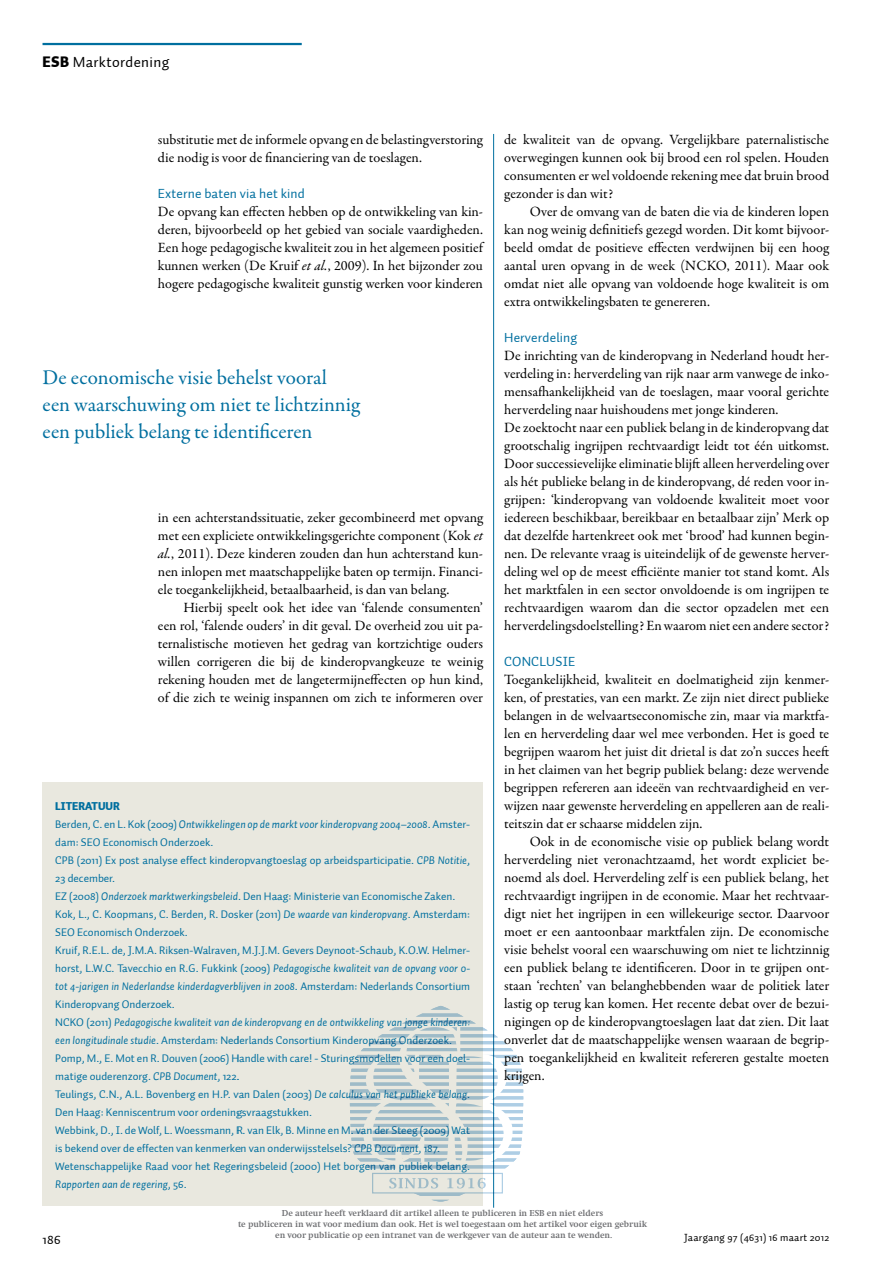
<style>
.page{position:relative;width:893px;height:1263px;background:#fff}
.page>*{position:absolute;margin:0;border:0;box-sizing:border-box;transform-origin:0 0}
.t1{font:21px/27px "Garamond Premr Pro";color:#006f9f}
.t2{font:15px "Auto 1";color:#000}
.t3{font:14.25px/18px "Garamond Premr Pro";color:#000;text-align:justify}
.t4{font:13.5px "Auto 1";letter-spacing:.01em;color:#006f9f}
.t5{font:13.5px "Auto 1";color:#000}
.t6{font:11.25px/18px "Auto 1";color:#006f9f}
.t7{font:italic 11.25px/18px "Auto 1";color:#006f9f}
.t8{font:10.5px "Auto 1";letter-spacing:.025em;color:#000}
.t9{font:700 9px/10.8px "Swift";color:#6d6e71;text-align:center}
.s1{font-weight:900}
.s2{font-style:italic}
.s3{font-weight:900;font-style:normal}
.s4{font-style:normal}
</style>
<div class="page">
<hr style="left:43px;top:43px;width:259px;height:2px;background:#006f9f">
<hr style="left:493px;top:134px;width:1px;height:1074px;background:#006f9f">
<div style="left:43px;top:782px;width:440px;height:424px;background:#e9e8df"></div>
<svg style="left:349px;top:1006px;width:175px;height:202px"></svg>
<p class="t2" style="left:43px;top:53px;width:128px"><span class="s1">ESB</span> Marktordening</p>
<p class="t3" style="left:158px;top:131px;width:326px">substitutie met de informele opvang en de belastingverstoring die nodig is voor de financiering van de toeslagen.</p>
<p class="t4" style="left:158px;top:185px;width:149px">Externe baten via het kind</p>
<p class="t3" style="left:158px;top:203px;width:326px">De opvang kan effecten hebben op de ontwikkeling van kin&shy;deren, bijvoorbeeld op het gebied van sociale vaardigheden.<br>Een hoge pedagogische kwaliteit zou in het algemeen positief kunnen werken (De Kruif <span class="s2">et al.</span>, 2009). In het bijzonder zou hogere pedagogische kwaliteit gunstig werken voor kinderen</p>
<h1 class="t1" style="left:43px;top:364px;width:319px">De economische visie behelst vooral<br>een waarschuwing om niet te lichtzinnig een publiek belang te identificeren</h1>
<p class="t3" style="left:158px;top:509px;width:326px">in een achterstandssituatie, zeker gecombineerd met opvang met een expliciete ontwikkelingsgerichte component (Kok <span class="s2">et al.</span>, 2011). Deze kinderen zouden dan hun achterstand kun&shy;nen inlopen met maatschappelijke baten op termijn. Financi&shy;ële toegankelijkheid, betaalbaarheid, is dan van belang.</p>
<p class="t3" style="left:158px;top:599px;width:326px;text-indent:26px">Hierbij speelt ook het idee van ‘falende consumenten’ een rol, ‘falende ouders’ in dit geval. De overheid zou uit pa&shy;ternalistische motieven het gedrag van kortzichtige ouders willen corrigeren die bij de kinderopvangkeuze te weinig rekening houden met de langetermijneffecten op hun kind, of die zich te weinig inspannen om zich te informeren over</p>
<p class="t7" style="left:55px;top:797px;width:416px"><span class="s3">LITERATUUR<br></span><span class="s4">Berden, C. en L. Kok (2009)</span> Ontwikkelingen op de markt voor kinderopvang 2004–2008<span class="s4">. Amster&shy;dam: SEO</span></p>
<p class="t6" style="left:55px;top:833px;width:416px;text-indent:47px">Economisch Onderzoek.<br>CP B (2011) Ex post analyse effect kinderopvangtoeslag op arbeidsparticipatie. <span class="s2">CPB Notitie</span>, 23 december.<br>EZ (2008) <span class="s2">Onderzoek marktwerkingsbeleid</span>. Den H aag: Ministerie van Economische Zaken.<br>Kok, L., C. Koopmans, C. Berden, R. Dosker (2011) <span class="s2">De waarde van kinderopvang</span>. Amsterdam:<br>SEO</p>
<p class="t6" style="left:55px;top:923px;width:416px;text-indent:22px">Economisch Onderzoek.<br>Kruif, R.E.L. de, J.M.A. Riksen-Walraven, M.J.J.M. Gevers Deynoot-Schaub, K.O.W. H elmer&shy;horst, L.W.C. Tavecchio en R.G. Fukkink (2009) <span class="s2">Pedagogische kwaliteit van de opvang voor 0- tot 4-jarigen in Nederlandse kinderdagverblijven in 2008</span>. Amsterdam: N ederlands Consortium Kinderopvang Onderzoek.<br>NCKO</p>
<p class="t6" style="left:55px;top:1013px;width:416px;text-indent:31px">(2011) <span class="s2">Pedagogische kwaliteit van de kinderopvang en de ontwikkeling van jonge kinderen: een longitudinale studie</span>. Amsterdam: N ederlands Consortium Kinderopvang Onderzoek.<br>Pomp, M., E. Mot en R. Douven (2006) H andle with care! - Sturingsmodellen voor een doel&shy;matige ouderenzorg. <span class="s2">CPB Document</span>, 122.<br>Teulings, C.N ., A.L. Bovenberg en H .P. van Dalen (2003) <span class="s2">De calculus van het publieke belang</span>.<br>Den H aag: Kenniscentrum voor ordeningsvraagstukken.<br>Webbink, D., I. de Wolf, L. Woessmann, R. van Elk, B. Minne en M. van der Steeg (2009) Wat is bekend over de effecten van kenmerken van onderwijsstelsels? <span class="s2">CPB Document</span>, 187.<br>Wetenschappelijke Raad voor het Regeringsbeleid (2000) H et borgen van publiek belang.<br><span class="s2">Rapporten aan de regering</span>, 56.</p>
<p class="t3" style="left:504px;top:131px;width:326px">de kwaliteit van de opvang. Vergelijkbare paternalistische overwegingen kunnen ook bij brood een rol spelen. Houden consumenten er wel voldoende rekening mee dat bruin brood gezonder is dan wit?</p>
<p class="t3" style="left:504px;top:203px;width:327px;text-indent:26px">Over de omvang van de baten die via de kinderen lopen kan nog weinig definitiefs gezegd worden. Dit komt bijvoor&shy;beeld omdat de positieve effecten verdwijnen bij een hoog aantal uren opvang in de week (NCKO, 2011). Maar ook omdat niet alle opvang van voldoende hoge kwaliteit is om extra ontwikkelingsbaten te genereren.</p>
<p class="t4" style="left:504px;top:329px;width:75px">Herverdeling</p>
<p class="t3" style="left:504px;top:347px;width:327px;text-align:left">De inrichting van de kinderopvang in Nederland houdt her&shy;verdeling in: herverdeling van rijk naar arm vanwege de inko&shy;mensafhankelijkheid van de toeslagen, maar vooral gerichte herverdeling naar huishoudens met jonge kinderen.<br>De zoektocht naar een publiek belang in de kinderopvang dat grootschalig ingrijpen rechtvaardigt leidt tot één uitkomst.<br>Door successievelijke eliminatie blijft alleen herverdeling over als hét publieke belang in de kinderopvang, dé reden voor in&shy;grijpen: ‘kinderopvang van voldoende kwaliteit moet voor iedereen beschikbaar, bereikbaar en betaalbaar zijn’ Merk op dat dezelfde hartenkreet ook met ‘brood’ had kunnen begin&shy;nen. De relevante vraag is uiteindelijk of de gewenste herver&shy;deling wel op de meest efficiënte manier tot stand komt. Als het marktfalen in een sector onvoldoende is om ingrijpen te rechtvaardigen waarom dan die sector opzadelen met een herverdelingsdoelstelling? En waarom niet een andere sector?</p>
<p class="t4" style="left:504px;top:653px;width:73px">Conclusie</p>
<p class="t3" style="left:504px;top:671px;width:326px">Toegankelijkheid, kwaliteit en doelmatigheid zijn kenmer&shy;ken, of prestaties, van een markt. Ze zijn niet direct publieke belangen in de welvaartseconomische zin, maar via marktfa&shy;len en herverdeling daar wel mee verbonden. Het is goed te begrijpen waarom het juist dit drietal is dat zo’n succes heeft in het claimen van het begrip publiek belang: deze wervende begrippen refereren aan ideeën van rechtvaardigheid en ver&shy;wijzen naar gewenste herverdeling en appelleren aan de reali&shy;teitszin dat er schaarse middelen zijn.</p>
<p class="t3" style="left:504px;top:833px;width:326px;text-indent:26px">Ook in de economische visie op publiek belang wordt herverdeling niet veronachtzaamd, het wordt expliciet be&shy;noemd als doel. Herverdeling zelf is een publiek belang, het rechtvaardigt ingrijpen in de economie. Maar het rechtvaar&shy;digt niet het ingrijpen in een willekeurige sector. Daarvoor moet er een aantoonbaar marktfalen zijn. De economische visie behelst vooral een waarschuwing om niet te lichtzinnig een publiek belang te identificeren. Door in te grijpen ont&shy;staan ‘rechten’ van belanghebbenden waar de politiek later lastig op terug kan komen. Het recente debat over de bezui&shy;nigingen op de kinderopvangtoeslagen laat dat zien. Dit laat onverlet dat de maatschappelijke wensen waaraan de begrip&shy;pen toegankelijkheid en kwaliteit refereren gestalte moeten krijgen.</p>
<p class="t9" style="left:238px;top:1208px;width:411px">De auteur heeft verklaard dit artikel alleen te publiceren in ESB en niet elders<br>te publiceren in wat voor medium dan ook. Het is wel toegestaan om het artikel voor eigen gebruik en voor publicatie op een intranet van de werkgever van de auteur aan te wenden.</p>
<p class="t5" style="left:43px;top:1231px;width:20px">186</p>
<p class="t8" style="left:684px;top:1231px;width:146px">Jaargang 97 (4631) 16 maart 2012</p>
</div>
